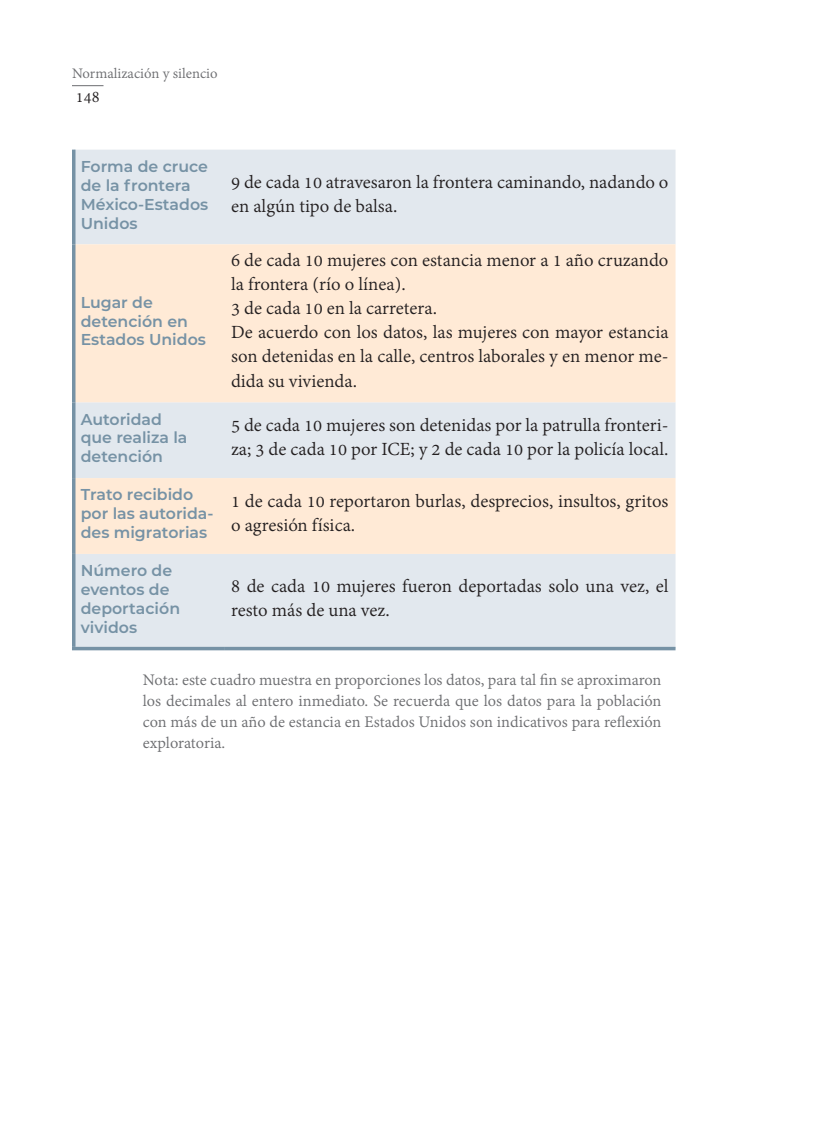
<style>
.page{position:relative;width:819px;height:1134px;background:#fff}
.page>*{position:absolute;margin:0;border:0;box-sizing:border-box;transform-origin:0 0}
.Tabla_3{font:20.12px/24.2px "Adobe Devanagari";color:#231f20}
.Nota_al_pie{font:17.5px/21px "Adobe Devanagari";color:#6c6d70;text-align:justify}
.t1{font:17.5px "Adobe Devanagari";color:#231f20}
.Tabla_1_corregido{font:600 15.75px/18.9px "Montserrat";color:#7692a5}
.t2{font:15.75px "Adobe Devanagari";color:#6c6d70}
</style>
<div class="page">
<hr style="left:72px;top:85px;width:32px;height:1px;background:#6c6d70">
<div style="left:76px;top:150px;width:600px;height:497px;background:#e2e8ee"></div>
<svg style="left:76px;top:244px;width:600px;height:310px;background:#f7e9db"></svg>
<svg style="left:72px;top:150px;width:4px;height:94px"></svg>
<svg style="left:72px;top:244px;width:4px;height:158px"></svg>
<svg style="left:72px;top:402px;width:4px;height:76px"></svg>
<svg style="left:72px;top:478px;width:4px;height:76px"></svg>
<svg style="left:72px;top:554px;width:4px;height:93px"></svg>
<hr style="left:72px;top:647px;width:152px;height:3px;background:#7692a5">
<hr style="left:224px;top:647px;width:452px;height:3px;background:#7692a5">
<p class="t2" style="left:72px;top:64px;width:147px">Normalización y silencio</p>
<p class="t1" style="left:76px;top:87px;width:25px">148</p>
<p class="Tabla_1_corregido" style="left:81px;top:156px;width:129px">Forma de cruce de la frontera<br>México-Estados<br>Unidos</p>
<p class="Tabla_1_corregido" style="left:81px;top:292px;width:74px">Lugar de</p>
<p class="Tabla_1_corregido" style="left:81px;top:311px;width:127px">detención en<br>Estados Unidos</p>
<p class="Tabla_1_corregido" style="left:81px;top:409px;width:83px">Autoridad</p>
<p class="Tabla_1_corregido" style="left:81px;top:428px;width:108px">que realiza la detención</p>
<p class="Tabla_3" style="left:231px;top:171px;width:439px">9 de cada 10 atravesaron la frontera caminando, nadando o en algún tipo de balsa.</p>
<p class="Tabla_3" style="left:231px;top:249px;width:439px">6 de cada 10 mujeres con estancia menor a 1 año cruzando la frontera (río o línea).</p>
<p class="Tabla_3" style="left:231px;top:298px;width:208px">3 de cada 10 en la carretera.</p>
<p class="Tabla_3" style="left:231px;top:322px;width:439px;text-align:justify">De acuerdo con los datos, las mujeres con mayor estancia son detenidas en la calle, centros laborales y en menor me&shy;dida su vivienda.</p>
<p class="Tabla_3" style="left:231px;top:415px;width:439px">5 de cada 10 mujeres son detenidas por la patrulla fronteri&shy;za; 3 de cada 10 por ICE; y 2 de cada 10 por la policía local.</p>
<p class="Tabla_1_corregido" style="left:81px;top:485px;width:134px">Trato recibido por las autorida&shy;des migratorias</p>
<p class="Tabla_3" style="left:231px;top:490px;width:439px">1 de cada 10 reportaron burlas, desprecios, insultos, gritos o agresión física.</p>
<p class="Tabla_1_corregido" style="left:81px;top:560px;width:101px">Número de eventos de deportación vividos</p>
<p class="Tabla_3" style="left:231px;top:576px;width:439px">8 de cada 10 mujeres fueron deportadas solo una vez, el resto más de una vez.</p>
<p class="Nota_al_pie" style="left:143px;top:671px;width:520px">Nota: este cuadro muestra en proporciones los datos, para tal fin se aproximaron los decimales al entero inmediato. Se recuerda que los datos para la población con más de un año de estancia en Estados Unidos son indicativos para reflexión exploratoria.</p>
</div>
